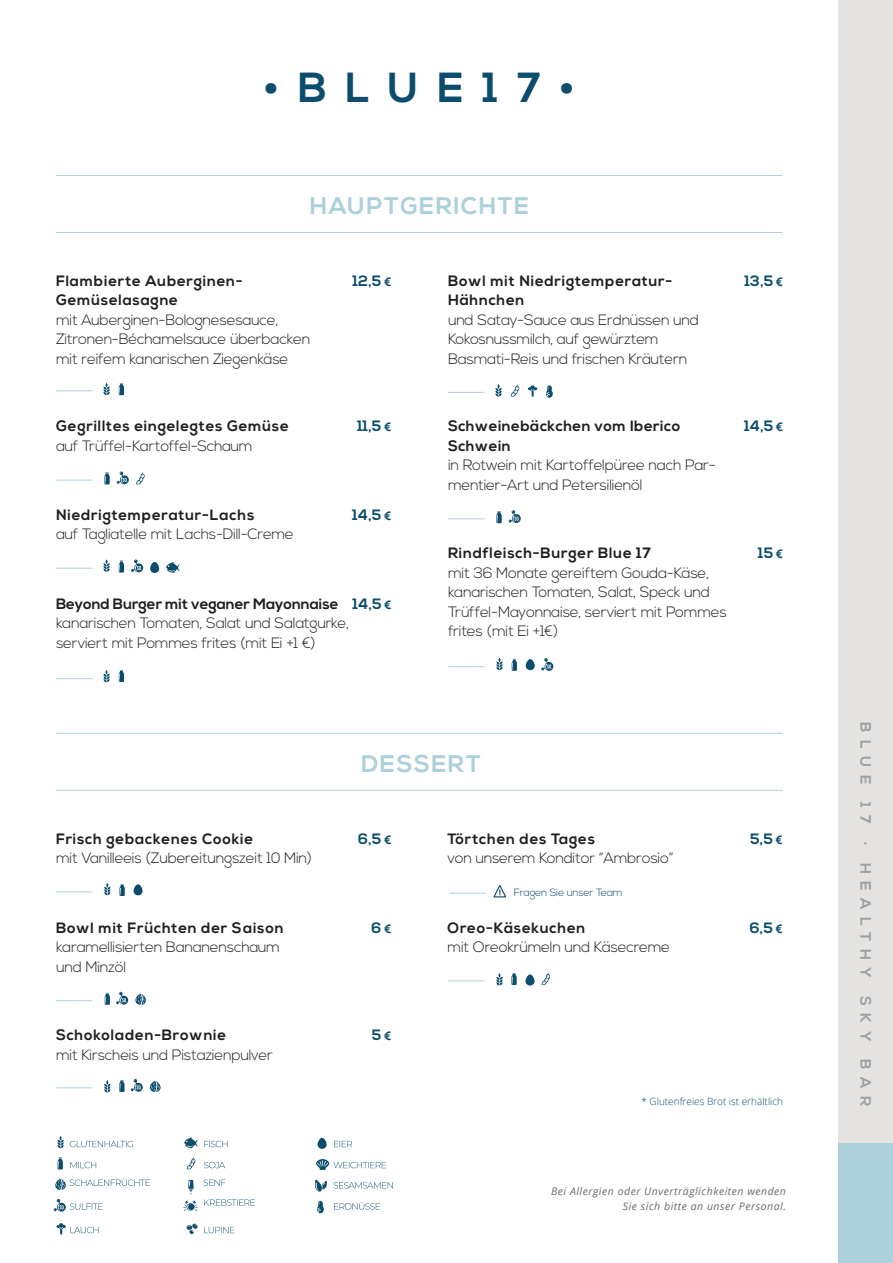
<style>
.page{position:relative;width:893px;height:1263px;background:#fff}
.page>*{position:absolute;margin:0;border:0;box-sizing:border-box;transform-origin:0 0}
.t1{font:700 42px "Nexa";letter-spacing:.45em;color:#0c4d6d}
.t2{font:700 24px "Nexa";letter-spacing:.06em;color:#aed0da}
.t3{font:300 15px/19.5px "Nexa";letter-spacing:-.02em;color:#1e1f1f}
.t4{font:700 15px "Nexa";letter-spacing:.05em;color:#1e1f1f}
.t5{font:700 15px "Nexa";letter-spacing:.01em;color:#0c4d6d}
.t6{font:700 15px "Nexa";letter-spacing:.03em;color:#1e1f1f}
.t7{font:700 15px "Nexa";color:#1e1f1f}
.t8{font:700 15px "Nexa";letter-spacing:.5em;color:#9fa0a0}
.t9{font:italic 10.5px/15px "Open Sans";letter-spacing:.05em;color:#6b6a6a;text-align:right}
.t10{font:300 10.5px "Nexa";letter-spacing:-.02em;color:#0c4d6d}
.t11{font:300 10.05px "Open Sans";color:#0c4d6d}
.s1{font-size:12px}
</style>
<div class="page">
<div style="left:839px;top:0;width:54px;height:1143px;background:#e5e3e2"></div>
<div style="left:839px;top:1143px;width:54px;height:120px;background:#aed0da"></div>
<hr style="left:56px;top:232px;width:726px;height:1px;background:#aed0da">
<hr style="left:56px;top:790px;width:726px;height:1px;background:#aed0da">
<hr style="left:56px;top:175px;width:726px;height:1px;background:#aed0da">
<hr style="left:56px;top:733px;width:726px;height:1px;background:#aed0da">
<svg style="left:58px;top:1157px;width:5px;height:12px"></svg>
<svg style="left:57px;top:1136px;width:7px;height:12px"></svg>
<div style="left:318px;top:1138px;width:9px;height:11px;background:#0c4d6d;border-radius:4px"></div>
<svg style="left:184px;top:1137px;width:14px;height:11px"></svg>
<svg style="left:186px;top:1157px;width:9px;height:13px"></svg>
<svg style="left:188px;top:1180px;width:6px;height:14px"></svg>
<svg style="left:183px;top:1200px;width:15px;height:11px"></svg>
<svg style="left:317px;top:1201px;width:7px;height:12px"></svg>
<svg style="left:315px;top:1180px;width:12px;height:12px"></svg>
<svg style="left:70px;top:1141px;width:63px;height:6px"></svg>
<svg style="left:70px;top:1162px;width:26px;height:6px"></svg>
<svg style="left:54px;top:1199px;width:49px;height:12px"></svg>
<svg style="left:56px;top:1223px;width:42px;height:11px"></svg>
<svg style="left:334px;top:1141px;width:18px;height:6px"></svg>
<svg style="left:316px;top:1159px;width:70px;height:11px"></svg>
<svg style="left:55px;top:1178px;width:95px;height:12px"></svg>
<svg style="left:204px;top:1141px;width:23px;height:6px"></svg>
<svg style="left:204px;top:1199px;width:51px;height:7px"></svg>
<svg style="left:186px;top:1223px;width:48px;height:11px"></svg>
<svg style="left:333px;top:1182px;width:60px;height:6px"></svg>
<svg style="left:334px;top:1202px;width:46px;height:7px"></svg>
<svg style="left:204px;top:1162px;width:21px;height:6px"></svg>
<svg style="left:204px;top:1179px;width:22px;height:7px"></svg>
<div style="left:134px;top:884px;width:9px;height:11px;background:#0c4d6d;border-radius:4px"></div>
<svg style="left:525px;top:974px;width:10px;height:11px"></svg>
<hr style="left:56px;top:891px;width:36px;height:1px;background:#aed0da">
<svg style="left:120px;top:884px;width:5px;height:12px"></svg>
<svg style="left:104px;top:883px;width:7px;height:12px"></svg>
<hr style="left:56px;top:1000px;width:36px;height:1px;background:#aed0da">
<hr style="left:56px;top:1087px;width:36px;height:1px;background:#aed0da">
<svg style="left:116px;top:992px;width:12px;height:12px"></svg>
<svg style="left:131px;top:1079px;width:12px;height:13px"></svg>
<svg style="left:105px;top:993px;width:5px;height:12px"></svg>
<svg style="left:119px;top:1080px;width:5px;height:12px"></svg>
<svg style="left:135px;top:993px;width:11px;height:12px"></svg>
<svg style="left:150px;top:1080px;width:11px;height:12px"></svg>
<svg style="left:104px;top:1080px;width:7px;height:12px"></svg>
<hr style="left:449px;top:893px;width:37px;height:1px;background:#aed0da">
<svg style="left:493px;top:885px;width:13px;height:13px"></svg>
<hr style="left:448px;top:980px;width:37px;height:1px;background:#aed0da">
<svg style="left:511px;top:973px;width:6px;height:12px"></svg>
<svg style="left:496px;top:973px;width:7px;height:12px"></svg>
<svg style="left:541px;top:973px;width:9px;height:12px"></svg>
<svg style="left:119px;top:383px;width:5px;height:12px"></svg>
<hr style="left:56px;top:390px;width:37px;height:1px;background:#aed0da">
<svg style="left:103px;top:383px;width:7px;height:12px"></svg>
<hr style="left:56px;top:480px;width:37px;height:1px;background:#aed0da">
<svg style="left:104px;top:472px;width:6px;height:12px"></svg>
<svg style="left:136px;top:472px;width:9px;height:13px"></svg>
<svg style="left:117px;top:471px;width:12px;height:13px"></svg>
<hr style="left:56px;top:568px;width:37px;height:1px;background:#aed0da">
<hr style="left:56px;top:678px;width:37px;height:1px;background:#aed0da">
<svg style="left:119px;top:561px;width:5px;height:12px"></svg>
<svg style="left:119px;top:670px;width:5px;height:12px"></svg>
<svg style="left:131px;top:559px;width:12px;height:13px"></svg>
<svg style="left:103px;top:559px;width:7px;height:13px"></svg>
<svg style="left:103px;top:670px;width:7px;height:12px"></svg>
<div style="left:150px;top:562px;width:9px;height:11px;background:#0c4d6d;border-radius:4px"></div>
<svg style="left:166px;top:562px;width:14px;height:11px"></svg>
<svg style="left:510px;top:385px;width:9px;height:12px"></svg>
<hr style="left:448px;top:392px;width:37px;height:1px;background:#aed0da">
<svg style="left:495px;top:384px;width:7px;height:13px"></svg>
<svg style="left:546px;top:385px;width:7px;height:13px"></svg>
<svg style="left:528px;top:385px;width:9px;height:12px"></svg>
<div style="left:526px;top:659px;width:9px;height:11px;background:#0c4d6d;border-radius:4px"></div>
<hr style="left:448px;top:518px;width:37px;height:1px;background:#aed0da">
<svg style="left:496px;top:511px;width:6px;height:12px"></svg>
<svg style="left:509px;top:510px;width:12px;height:13px"></svg>
<hr style="left:448px;top:666px;width:37px;height:1px;background:#aed0da">
<svg style="left:541px;top:658px;width:12px;height:13px"></svg>
<svg style="left:512px;top:659px;width:5px;height:12px"></svg>
<svg style="left:496px;top:658px;width:7px;height:12px"></svg>
<p class="t1" style="left:264px;top:63px;width:312px">•BLUE17•</p>
<p class="t2" style="left:310px;top:192px;width:221px">HAUPTGERICHTE</p>
<p class="t4" style="left:56px;top:272px;width:188px">Flambierte Auberginen-</p>
<p class="t4" style="left:56px;top:291px;width:123px">Gemüselasagne</p>
<p class="t3" style="left:56px;top:311px;width:224px">mit Auberginen-Bolognesesauce,</p>
<p class="t3" style="left:56px;top:330px;width:256px">Zitronen-Béchamelsauce überbacken</p>
<p class="t3" style="left:56px;top:350px;width:234px">mit reifem kanarischen Ziegenkäse</p>
<p class="t5" style="left:353px;top:272px;width:40px">12,5 <span class="s1">€</span></p>
<p class="t4" style="left:56px;top:417px;width:234px">Gegrilltes eingelegtes Gemüse</p>
<p class="t5" style="left:357px;top:417px;width:36px">11,5 <span class="s1">€</span></p>
<p class="t3" style="left:56px;top:436px;width:198px">auf Trüffel-Kartoffel-Schaum</p>
<p class="t4" style="left:56px;top:506px;width:200px">Niedrigtemperatur-Lachs</p>
<p class="t5" style="left:352px;top:506px;width:40px">14,5 <span class="s1">€</span></p>
<p class="t3" style="left:56px;top:525px;width:239px">auf Tagliatelle mit Lachs-Dill-Creme</p>
<p class="t7" style="left:56px;top:595px;width:284px">Beyond Burger mit veganer Mayonnaise</p>
<p class="t3" style="left:56px;top:614px;width:295px">kanarischen Tomaten, Salat und Salatgurke, serviert mit Pommes frites (mit Ei +1 €)</p>
<p class="t5" style="left:352px;top:595px;width:40px">14,5 <span class="s1">€</span></p>
<p class="t4" style="left:448px;top:272px;width:226px">Bowl mit Niedrigtemperatur-</p>
<p class="t5" style="left:744px;top:272px;width:40px">13,5 <span class="s1">€</span></p>
<p class="t4" style="left:448px;top:291px;width:78px">Hähnchen</p>
<p class="t3" style="left:448px;top:311px;width:253px">und Satay-Sauce aus Erdnüssen und</p>
<p class="t3" style="left:448px;top:330px;width:212px">Kokosnussmilch, auf gewürztem</p>
<p class="t3" style="left:448px;top:350px;width:241px">Basmati-Reis und frischen Kräutern</p>
<p class="t6" style="left:448px;top:417px;width:234px">Schweinebäckchen vom Iberico</p>
<p class="t5" style="left:744px;top:417px;width:40px">14,5 <span class="s1">€</span></p>
<p class="t6" style="left:448px;top:437px;width:64px">Schwein</p>
<p class="t3" style="left:448px;top:456px;width:269px">in Rotwein mit Kartoffelpüree nach Par&shy;mentier-Art und Petersilienöl</p>
<p class="t4" style="left:448px;top:544px;width:205px">Rindfleisch-Burger Blue 17</p>
<p class="t5" style="left:758px;top:544px;width:27px">15 <span class="s1">€</span></p>
<p class="t3" style="left:448px;top:564px;width:280px">mit 36 Monate gereiftem Gouda-Käse, kanarischen Tomaten, Salat, Speck und Trüffel-Mayonnaise, serviert mit Pommes frites (mit Ei +1€)</p>
<p class="t2" style="left:362px;top:749px;width:121px">DESSERT</p>
<p class="t4" style="left:56px;top:830px;width:199px">Frisch gebackenes Cookie</p>
<p class="t3" style="left:56px;top:849px;width:258px">mit Vanilleeis (Zubereitungszeit 10 Min)</p>
<p class="t5" style="left:358px;top:830px;width:34px">6,5 <span class="s1">€</span></p>
<p class="t4" style="left:447px;top:830px;width:149px">Törtchen des Tages</p>
<p class="t3" style="left:447px;top:849px;width:228px">von unserem Konditor “Ambrosio”</p>
<p class="t5" style="left:750px;top:830px;width:34px">5,5 <span class="s1">€</span></p>
<p class="t10" style="left:514px;top:886px;width:110px">Fragen Sie unser Team</p>
<p class="t4" style="left:56px;top:919px;width:229px">Bowl mit Früchten der Saison</p>
<p class="t3" style="left:56px;top:938px;width:225px">karamellisierten Bananenschaum</p>
<p class="t3" style="left:56px;top:958px;width:72px">und Minzöl</p>
<p class="t5" style="left:371px;top:919px;width:21px">6 <span class="s1">€</span></p>
<p class="t4" style="left:447px;top:919px;width:139px">Oreo-Käsekuchen</p>
<p class="t3" style="left:447px;top:938px;width:224px">mit Oreokrümeln und Käsecreme</p>
<p class="t5" style="left:750px;top:919px;width:34px">6,5 <span class="s1">€</span></p>
<p class="t4" style="left:56px;top:1026px;width:172px">Schokoladen-Brownie</p>
<p class="t3" style="left:56px;top:1045px;width:218px">mit Kirscheis und Pistazienpulver</p>
<p class="t5" style="left:372px;top:1026px;width:21px">5 <span class="s1">€</span></p>
<p class="t11" style="left:641px;top:1094px;width:143px">* Glutenfreies Brot ist erhältlich</p>
<p class="t9" style="left:551px;top:1183px;width:236px">Bei Allergien oder Unverträglichkeiten wenden<br>Sie sich bitte an unser Personal.</p>
<p class="t8" style="left:874px;top:722px;width:385px;rotate:90deg">BLUE 17 · HEALTHY SKY BAR</p>
</div>
